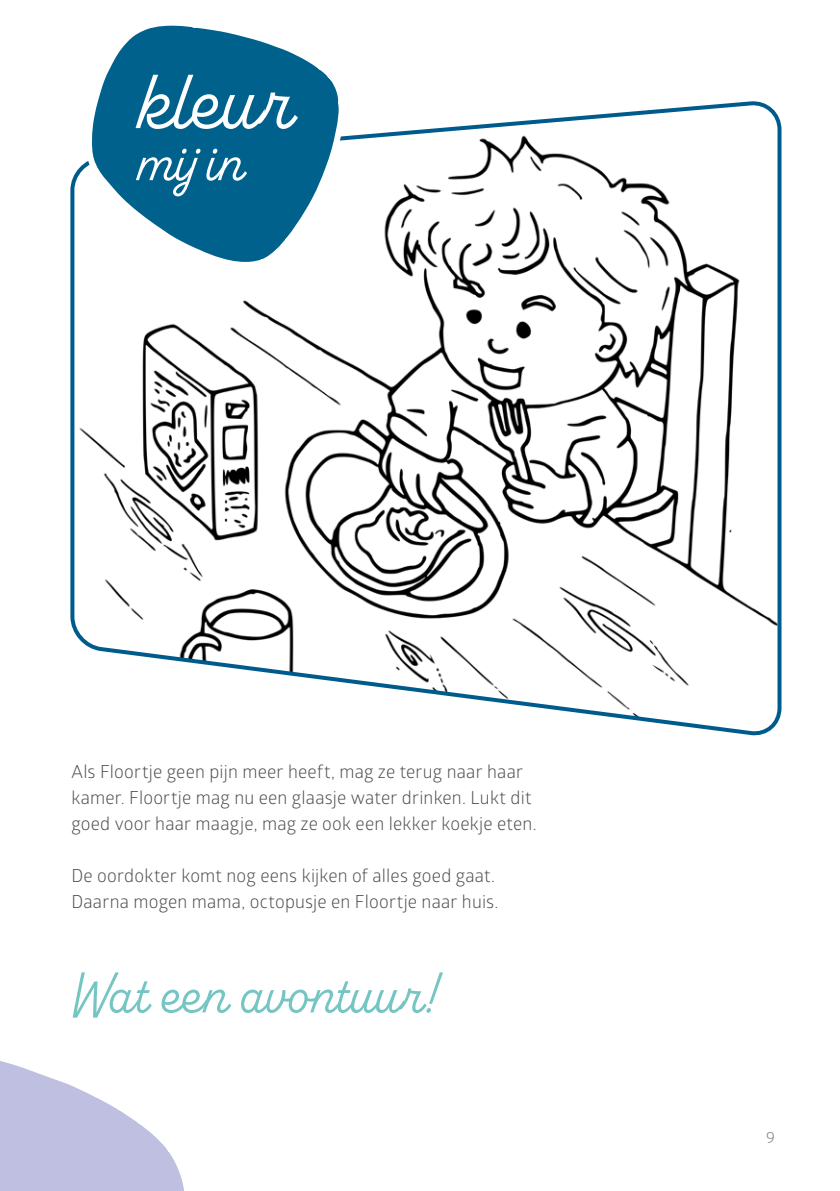
<style>
.page{position:relative;width:840px;height:1191px;background:#fff}
.page>*{position:absolute;margin:0;border:0;box-sizing:border-box;transform-origin:0 0}
.t1{font:86px "Alkaline";letter-spacing:.01em;color:#fff}
.t2{font:58px "Alkaline";letter-spacing:-.005em;color:#75c5c3}
.t3{font:58px "Alkaline";color:#fff}
.t4{font:18px/26px "Glober";letter-spacing:.01em;color:#4a4a49}
.t5{font:16px "Glober";color:#7c7b7b}
</style>
<div class="page">
<svg style="left:0;top:1061px;width:184px;height:130px"></svg>
<svg style="left:70px;top:102px;width:712px;height:634px"></svg>
<svg style="left:83px;top:25px;width:264px;height:246px"></svg>
<h1 class="t1" style="left:137px;top:49px;width:158px">kleur</h1>
<h2 class="t3" style="left:137px;top:127px;width:108px">mij in</h2>
<p class="t4" style="left:71px;top:758px;width:466px">Als Floortje geen pijn meer heeft, mag ze terug naar haar kamer. Floortje mag nu een glaasje water drinken. Lukt dit goed voor haar maagje, mag ze ook een lekker koekje eten.</p>
<p class="t4" style="left:71px;top:862px;width:428px">De oordokter komt nog eens kijken of alles goed gaat.<br>Daarna mogen mama, octopusje en Floortje naar huis.</p>
<h2 class="t2" style="left:71px;top:959px;width:364px">Wat een avontuur!</h2>
<p class="t5" style="left:765px;top:1125px;width:10px">9</p>
</div>
